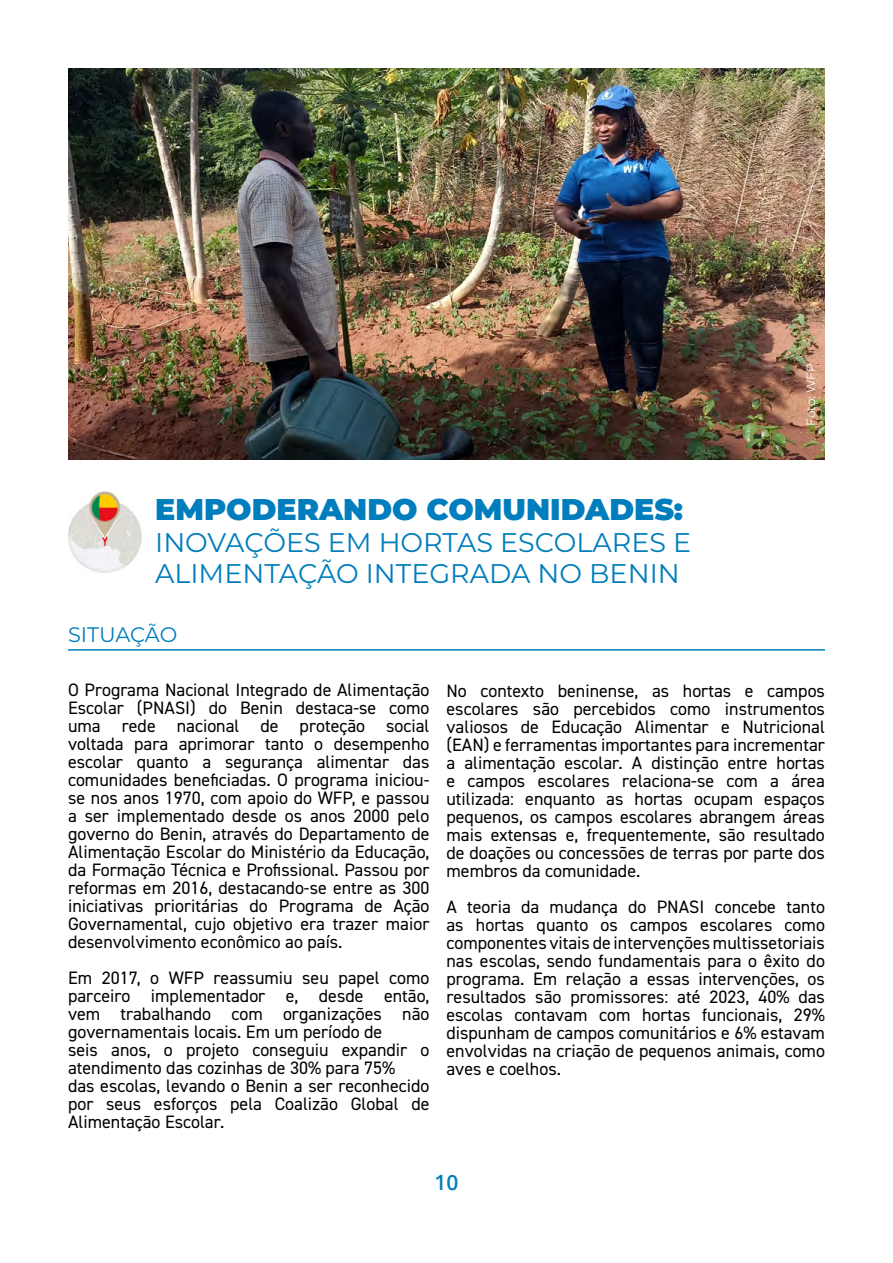
<style>
.page{position:relative;width:893px;height:1263px;background:#fff}
.page>*{position:absolute;margin:0;border:0;box-sizing:border-box;transform-origin:0 0}
.t1{font:900 30px "Montserrat";color:#007dbd}
.t2{font:27px/31.5px "Montserrat";color:#007dbd}
.t3{font:21px "Montserrat";letter-spacing:-.01em;color:#007dbd}
.t4{font:600 21px "Open Sans";color:#007dbd}
.t5{font:18px/18px "DIN2014";color:#000;text-align:justify}
.t6{font:12px "Montserrat";letter-spacing:-.015em;color:#fff}
</style>
<div class="page">
<hr style="left:68px;top:649px;width:757px;height:2px;background:#007dbd">
<img style="left:68px;top:68px;width:757px;height:391px">
<img style="left:68px;top:491px;width:74px;height:81px">
<h1 class="t1" style="left:155px;top:487px;width:529px">EMPODERANDO COMUNIDADES:</h1>
<h2 class="t2" style="left:155px;top:525px;width:537px">INOVAÇÕES EM HORTAS ESCOLARES E<br>ALIMENTAÇÃO INTEGRADA NO BENIN</h2>
<p class="t6" style="left:803px;top:426px;width:64px;rotate:-90deg">Foto: WFP</p>
<p class="t3" style="left:68px;top:620px;width:111px">SITUAÇÃO</p>
<p class="t5" style="left:68px;top:681px;width:363px">O Programa Nacional Integrado de Alimentação Escolar (PNASI) do Benin destaca-se como uma rede nacional de proteção social voltada para aprimorar tanto o desempenho escolar quanto a segurança alimentar das comunidades beneficiadas. O programa iniciou&shy;se nos anos 1970, com apoio do WFP, e passou a ser implementado desde os anos 2000 pelo governo do Benin, através do Departamento de Alimentação Escolar do Ministério da Educação, da Formação Técnica e Profissional. Passou por reformas em 2016, destacando-se entre as 300 iniciativas prioritárias do Programa de Ação Governamental, cujo objetivo era trazer maior desenvolvimento econômico ao país.</p>
<p class="t5" style="left:68px;top:969px;width:363px;text-align:left">Em 2017, o WFP reassumiu seu papel como parceiro implementador e, desde então, vem trabalhando com organizações não governamentais locais. Em um período de<br>seis anos, o projeto conseguiu expandir o atendimento das cozinhas de 30% para 75%<br>das escolas, levando o Benin a ser reconhecido por seus esforços pela Coalizão Global de Alimentação Escolar.</p>
<p class="t5" style="left:446px;top:681px;width:380px">No contexto beninense, as hortas e campos escolares são percebidos como instrumentos valiosos de Educação Alimentar e Nutricional (EAN) e ferramentas importantes para incrementar a alimentação escolar. A distinção entre hortas e campos escolares relaciona-se com a área utilizada: enquanto as hortas ocupam espaços pequenos, os campos escolares abrangem áreas mais extensas e, frequentemente, são resultado de doações ou concessões de terras por parte dos membros da comunidade.</p>
<p class="t5" style="left:446px;top:897px;width:380px">A teoria da mudança do PNASI concebe tanto as hortas quanto os campos escolares como componentes vitais de intervenções multissetoriais nas escolas, sendo fundamentais para o êxito do programa. Em relação a essas intervenções, os resultados são promissores: até 2023, 40% das escolas contavam com hortas funcionais, 29% dispunham de campos comunitários e 6% estavam envolvidas na criação de pequenos animais, como aves e coelhos.</p>
<p class="t4" style="left:434px;top:1168px;width:25px">10</p>
</div>
